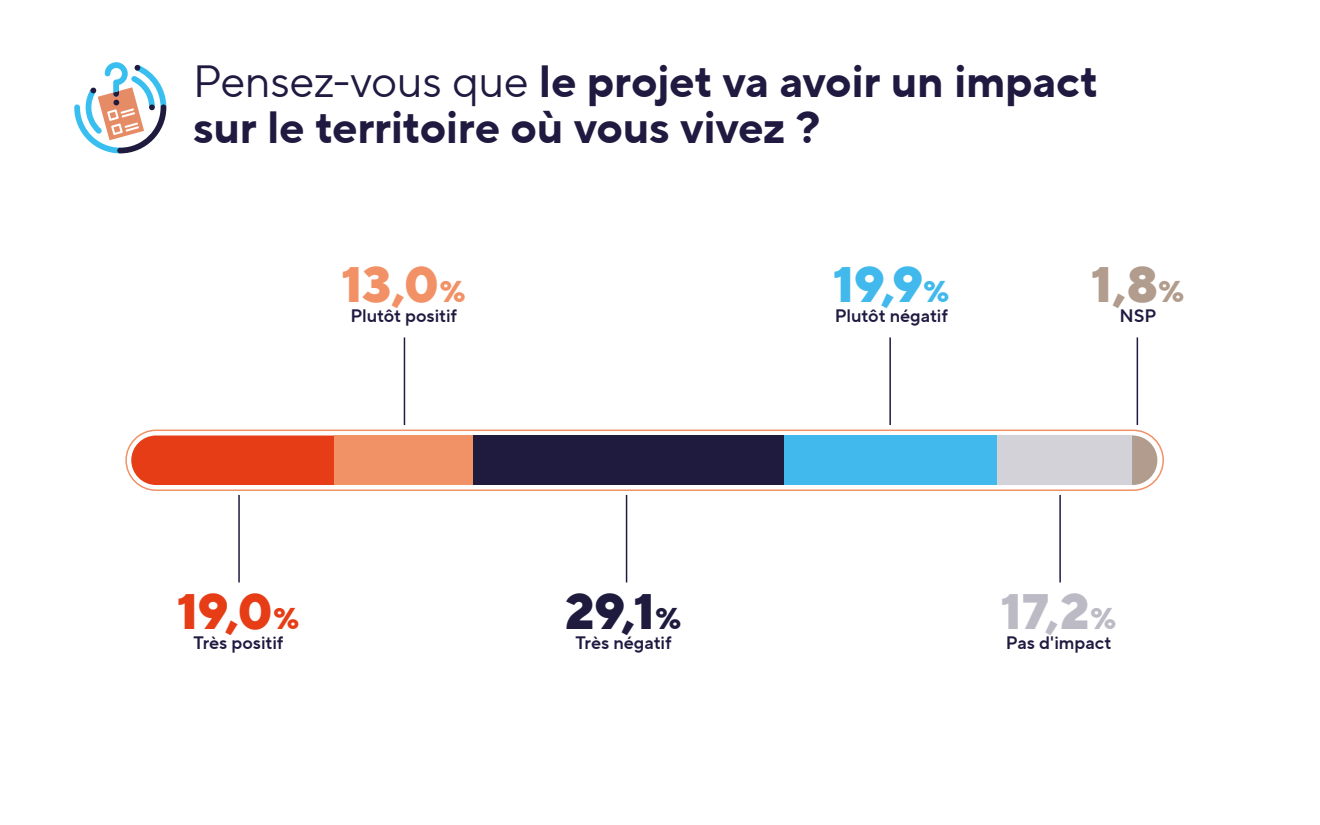
<style>
.page{position:relative;width:1320px;height:825px;background:#fff}
.page>*{position:absolute;margin:0;border:0;box-sizing:border-box;transform-origin:0 0}
.t1{font:800 49.65px "TT Norms Pro";color:rgb(31 27 62/.3)}
.t2{font:800 49.65px "TT Norms Pro";color:#41b9ec}
.t3{font:800 49.65px "TT Norms Pro";color:#1f1b3e}
.t4{font:800 49.65px "TT Norms Pro";color:#f29166}
.t5{font:800 49.65px "TT Norms Pro";color:#e63d16}
.t6{font:800 49.65px "TT Norms Pro";color:#b19c8d}
.t7{font:700 45px/46.5px "TT Norms Pro";letter-spacing:-.01em;color:#201a41}
.t8{font:18px "TT Norms Pro Dm Bd";letter-spacing:-.005em;color:#201a41}
.s1{font-weight:400}
.s2{font-size:30px}
</style>
<div class="page">
<hr style="left:1059px;top:495px;width:2px;height:88px;background:#201a41">
<hr style="left:889px;top:337px;width:2px;height:88px;background:#201a41">
<hr style="left:626px;top:495px;width:1px;height:88px;background:#201a41">
<hr style="left:404px;top:337px;width:1px;height:88px;background:#201a41">
<hr style="left:238px;top:495px;width:2px;height:88px;background:#201a41">
<hr style="left:1137px;top:337px;width:1px;height:88px;background:#201a41">
<svg style="left:74px;top:62px;width:92px;height:91px"></svg>
<div style="left:125px;top:430px;width:1039px;height:61px;border:2px solid #f19166;border-radius:30px"></div>
<div style="left:131px;top:436px;width:203px;height:49px;background:#e63d16"></div>
<div style="left:334px;top:436px;width:139px;height:49px;background:#f19166"></div>
<div style="left:473px;top:436px;width:311px;height:49px;background:#1f1b3e"></div>
<div style="left:784px;top:436px;width:213px;height:49px;background:#41b9ec"></div>
<svg style="left:1132px;top:436px;width:25px;height:49px"></svg>
<div style="left:997px;top:436px;width:135px;height:49px;background:#d3d2d9"></div>
<p class="t7" style="left:193px;top:58px;width:907px"><span class="s1">Pensez-vous que</span> le projet va avoir un impact sur le territoire où vous vivez ?</p>
<p class="t4" style="left:341px;top:248px;width:126px">13,0<span class="s2">%</span></p>
<p class="t8" style="left:350px;top:302px;width:108px">Plutôt positif</p>
<p class="t5" style="left:177px;top:575px;width:124px">19,0<span class="s2">%</span></p>
<p class="t8" style="left:194px;top:629px;width:91px">Très positif</p>
<p class="t3" style="left:565px;top:575px;width:118px">29,1<span class="s2">%</span></p>
<p class="t8" style="left:575px;top:629px;width:98px">Très négatif</p>
<p class="t2" style="left:833px;top:248px;width:118px">19,9<span class="s2">%</span></p>
<p class="t8" style="left:835px;top:302px;width:114px">Plutôt négatif</p>
<p class="t6" style="left:1091px;top:248px;width:95px">1,8<span class="s2">%</span></p>
<p class="t8" style="left:1119px;top:302px;width:38px">NSP</p>
<p class="t1" style="left:1001px;top:575px;width:117px">17,2<span class="s2">%</span></p>
<p class="t8" style="left:1006px;top:629px;width:107px">Pas d'impact</p>
</div>
